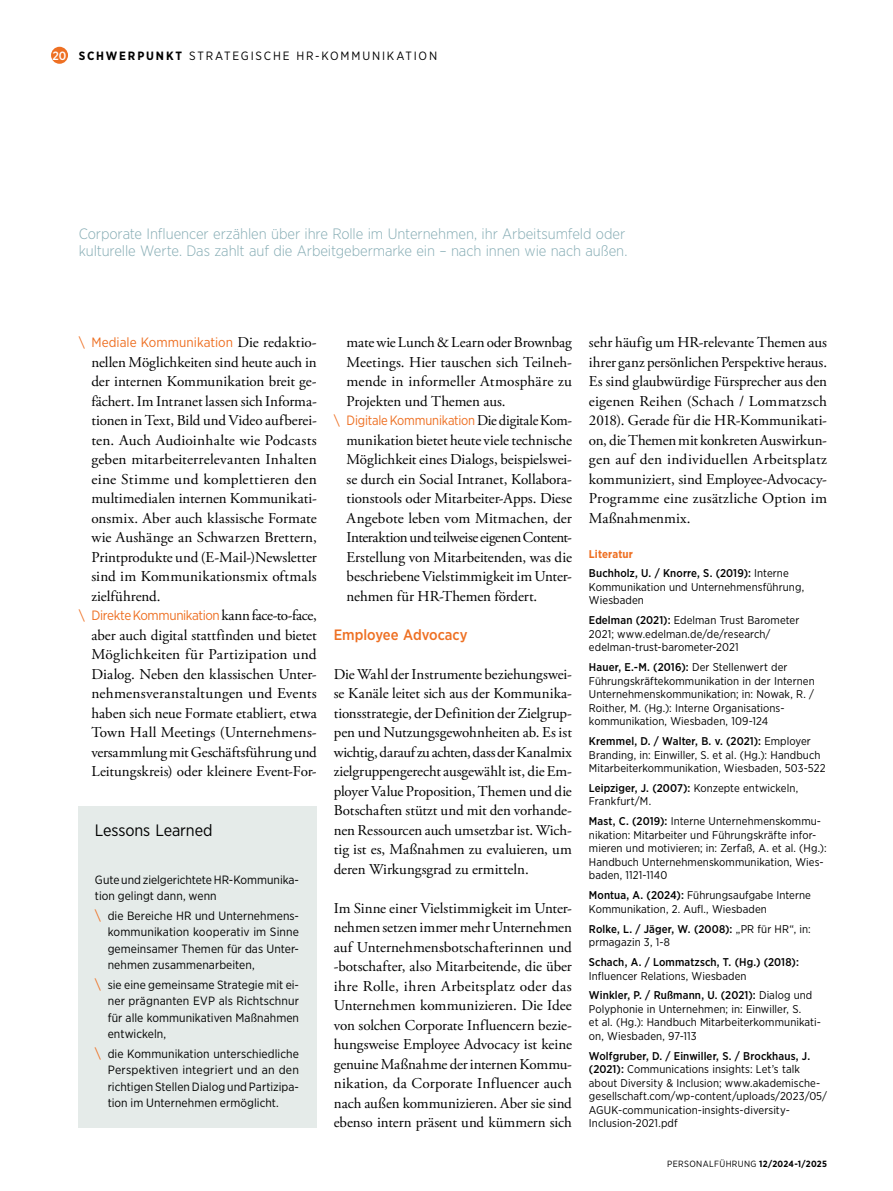
<style>
.page{position:relative;width:893px;height:1191px;background:#fff}
.page>*{position:absolute;margin:0;border:0;box-sizing:border-box;transform-origin:0 0}
.t1{font:16.5px "Gotham Narrow";letter-spacing:-.005em;color:#000}
.t2{font:15px/19.5px "Adobe Garamond Pro";color:#000;text-align:justify}
.t3{font:15px/19.5px "Adobe Garamond Pro";color:#000;text-align:justify;scale:.96 1}
.t4{font:300 15px/16.5px "Gotham Narrow";letter-spacing:-.005em;color:#84abb3}
.t5{font:500 15px "Gotham Narrow";color:#ee7023}
.t6{font:13.5px "Gotham Narrow";letter-spacing:-.015em;color:#ee7023}
.t7{font:13.5px "Gotham Narrow";letter-spacing:.005em;color:#ee7023}
.t8{font:12px/16.5px "Gotham Narrow";letter-spacing:.005em;color:#000;text-align:justify}
.t9{font:12px "Gotham Narrow";letter-spacing:.15em;color:#000}
.t10{font:11.25px/13.5px "Gotham Narrow";letter-spacing:.005em;color:#000}
.t11{font:500 11.25px/20px "Gotham Narrow";letter-spacing:.01em;color:#000}
.t12{font:9px "Gotham Narrow";letter-spacing:.04em;color:#000}
.s1{font-weight:500;color:#fff}
.s2{font-weight:700}
.s3{font-family:"Adobe Garamond Pro";font-size:15px;color:#000}
.s4{font-size:13.5px;color:#ee7023}
.s5{font-weight:700;color:#ee7023}
.s6{font-weight:400}
.s7{font-weight:500}
</style>
<div class="page">
<div style="left:51px;top:47px;width:17px;height:17px;background:#ee7023;border-radius:50%"></div>
<div style="left:78px;top:806px;width:238px;height:321px;background:#e5ebe9"></div>
<p class="t9" style="left:53px;top:48px;width:386px"><span class="s1">20</span> <span class="s2">SCHWERPUNKT</span> STRATEGISCHE HR-KOMMUNIKATION</p>
<p class="t4" style="left:79px;top:225px;width:550px">Corporate Influencer erzählen über ihre Rolle im Unternehmen, ihr Arbeitsumfeld oder kulturelle Werte. Das zahlt auf die Arbeitgebermarke ein – nach innen wie nach außen.</p>
<p class="t7" style="left:79px;top:334px;width:240px">\ Mediale Kommunikation <span class="s3">Die redaktio-</span></p>
<p class="t2" style="left:91px;top:353px;width:227px">nellen Möglichkeiten sind heute auch in der internen Kommunikation breit ge&shy;fächert. Im Intranet lassen sich Informa&shy;tionen in Text, Bild und Video aufberei&shy;ten. Auch Audioinhalte wie Podcasts geben mitarbeiterrelevanten Inhalten eine Stimme und komplettieren den multimedialen internen Kommunikati&shy;onsmix. Aber auch klassische Formate wie Aushänge an Schwarzen Brettern, Printprodukte und (E‑Mail‑)Newsletter sind im Kommunikationsmix oftmals zielführend.</p>
<p class="t6" style="left:79px;top:607px;width:240px">\ Direkte Kommunikation <span class="s3">kann face-to-face,</span></p>
<p class="t2" style="left:91px;top:626px;width:227px">aber auch digital stattfinden und bietet Möglichkeiten für Partizipation und Dialog. Neben den klassischen Unter&shy;nehmensveranstaltungen und Events haben sich neue Formate etabliert, etwa Town Hall Meetings (Unternehmens&shy;versammlung mit Geschäftsführung und Leitungskreis) oder kleinere Event-For-</p>
<p class="t1" style="left:95px;top:820px;width:119px">Lessons Learned</p>
<p class="t8" style="left:95px;top:871px;width:206px">Gute und zielgerichtete HR-Kommunika&shy;tion gelingt dann, wenn</p>
<p class="t8" style="left:108px;top:907px;width:193px;text-indent:-13px"><span class="s4">\</span> die Bereiche HR und Unternehmens&shy;kommunikation kooperativ im Sinne gemeinsamer Themen für das Unter&shy;nehmen zusammenarbeiten,</p>
<p class="t8" style="left:108px;top:976px;width:193px;text-indent:-13px"><span class="s4">\</span> sie eine gemeinsame Strategie mit ei&shy;ner prägnanten EVP als Richtschnur für alle kommunikativen Maßnahmen entwickeln,</p>
<p class="t8" style="left:108px;top:1045px;width:193px;text-indent:-13px"><span class="s4">\</span> die Kommunikation unterschiedliche Perspektiven integriert und an den richtigen Stellen Dialog und Partizipa&shy;tion im Unternehmen ermöglicht.</p>
<p class="t2" style="left:347px;top:333px;width:227px">mate wie Lunch &amp; Learn oder Brownbag Meetings. Hier tauschen sich Teilneh&shy;mende in informeller Atmosphäre zu Projekten und Themen aus.</p>
<p class="t6" style="left:334px;top:412px;width:240px">\ Digitale Kommunikation <span class="s3">Die digitale Kom-</span></p>
<p class="t3" style="left:347px;top:431px;width:236px">munikation bietet heute viele technische Möglichkeit eines Dialogs, beispielswei&shy;se durch ein Social Intranet, Kollabora&shy;tionstools oder Mitarbeiter-Apps. Diese Angebote leben vom Mitmachen, der Interaktion und teilweise eigenen Content-Erstellung von Mitarbeitenden, was die beschriebene Vielstimmigkeit im Unter&shy;nehmen für HR-Themen fördert.</p>
<p class="t5" style="left:334px;top:625px;width:135px">Employee Advocacy</p>
<p class="t2" style="left:334px;top:665px;width:240px">Die Wahl der Instrumente beziehungswei&shy;se Kanäle leitet sich aus der Kommunika&shy;tionsstrategie, der Definition der Zielgrup&shy;pen und Nutzungsgewohnheiten ab. Es ist wichtig, darauf zu achten, dass der Kanalmix zielgruppengerecht ausgewählt ist, die Em&shy;ployer Value Proposition, Themen und die Botschaften stützt und mit den vorhande&shy;nen Ressourcen auch umsetzbar ist. Wich&shy;tig ist es, Maßnahmen zu evaluieren, um deren Wirkungsgrad zu ermitteln.</p>
<p class="t2" style="left:334px;top:899px;width:240px">Im Sinne einer Vielstimmigkeit im Unter&shy;nehmen setzen immer mehr Unternehmen auf Unternehmensbotschafterinnen und ‑botschafter, also Mitarbeitende, die über ihre Rolle, ihren Arbeitsplatz oder das Unternehmen kommunizieren. Die Idee von solchen Corporate Influencern bezie&shy;hungsweise Employee Advocacy ist keine genuine Maßnahme der internen Kommu&shy;nikation, da Corporate Influencer auch nach außen kommunizieren. Aber sie sind ebenso intern präsent und kümmern sich</p>
<p class="t2" style="left:589px;top:333px;width:240px">sehr häufig um HR-relevante Themen aus ihrer ganz persönlichen Perspektive heraus.<br>Es sind glaubwürdige Fürsprecher aus den eigenen Reihen (Schach / Lommatzsch 2018). Gerade für die HR-Kommunikati&shy;on, die Themen mit konkreten Auswirkun&shy;gen auf den individuellen Arbeitsplatz kommuniziert, sind Employee-Advocacy-Programme eine zusätzliche Option im Maßnahmenmix.</p>
<p class="t11" style="left:589px;top:543px;width:201px"><span class="s5">Literatur<br></span>Buchholz, U. / Knorre, S. (2019): <span class="s6">Interne</span></p>
<p class="t10" style="left:589px;top:580px;width:217px">Kommunikation und Unternehmensführung,<br>Wiesbaden</p>
<p class="t10" style="left:589px;top:613px;width:212px"><span class="s7">Edelman (2021):</span> Edelman Trust Barometer<br>2021; www.edelman.de/de/research/ edelman-trust-barometer-2021</p>
<p class="t10" style="left:589px;top:660px;width:227px"><span class="s7">Hauer, E.-M. (2016):</span> Der Stellenwert der Führungskräftekommunikation in der Internen Unternehmenskommunikation; in: Nowak, R. / Roither, M. (Hg.): Interne Organisations&shy;kommunikation, Wiesbaden, 109-124</p>
<p class="t10" style="left:589px;top:734px;width:238px"><span class="s7">Kremmel, D. / Walter, B. v. (2021):</span> Employer<br>Branding, in: Einwiller, S. et al. (Hg.): Handbuch<br>Mitarbeiterkommunikation, Wiesbaden, 503-522</p>
<p class="t10" style="left:589px;top:781px;width:211px"><span class="s7">Leipziger, J. (2007):</span> Konzepte entwickeln,<br>Frankfurt/M.</p>
<p class="t10" style="left:589px;top:814px;width:239px"><span class="s7">Mast, C. (2019):</span> Interne Unternehmenskommu&shy;nikation: Mitarbeiter und Führungskräfte infor&shy;mieren und motivieren; in: Zerfaß, A. et al. (Hg.):<br>Handbuch Unternehmenskommunikation, Wies&shy;baden, 1121-1140</p>
<p class="t10" style="left:589px;top:888px;width:224px"><span class="s7">Montua, A. (2024):</span> Führungsaufgabe Interne<br>Kommunikation, 2. Aufl., Wiesbaden</p>
<p class="t10" style="left:589px;top:921px;width:223px"><span class="s7">Rolke, L. / Jäger, W. (2008):</span> „PR für HR“, in: prmagazin 3, 1-8</p>
<p class="t11" style="left:589px;top:952px;width:211px">Schach, A. / Lommatzsch, T. (Hg.) (2018):</p>
<p class="t10" style="left:589px;top:965px;width:225px;line-height:20px">Influencer Relations, Wiesbaden<br><span class="s7">Winkler, P. / Rußmann, U. (2021):</span> Dialog und</p>
<p class="t10" style="left:589px;top:1002px;width:233px">Polyphonie in Unternehmen; in: Einwiller, S.<br>et al. (Hg.): Handbuch Mitarbeiterkommunikati&shy;on, Wiesbaden, 97-113</p>
<p class="t10" style="left:589px;top:1049px;width:240px"><span class="s7">Wolfgruber, D. / Einwiller, S. / Brockhaus, J. (2021):</span> Communications insights: Let’s talk about Diversity &amp; Inclusion; www.akademische&shy;gesellschaft.com/wp-content/uploads/2023/05/ AGUK-communication-insights-diversity-Inclusion-2021.pdf</p>
<p class="t12" style="left:667px;top:1157px;width:161px">PERSONALFÜHRUNG <span class="s2">12/2024-1/2025</span></p>
</div>
